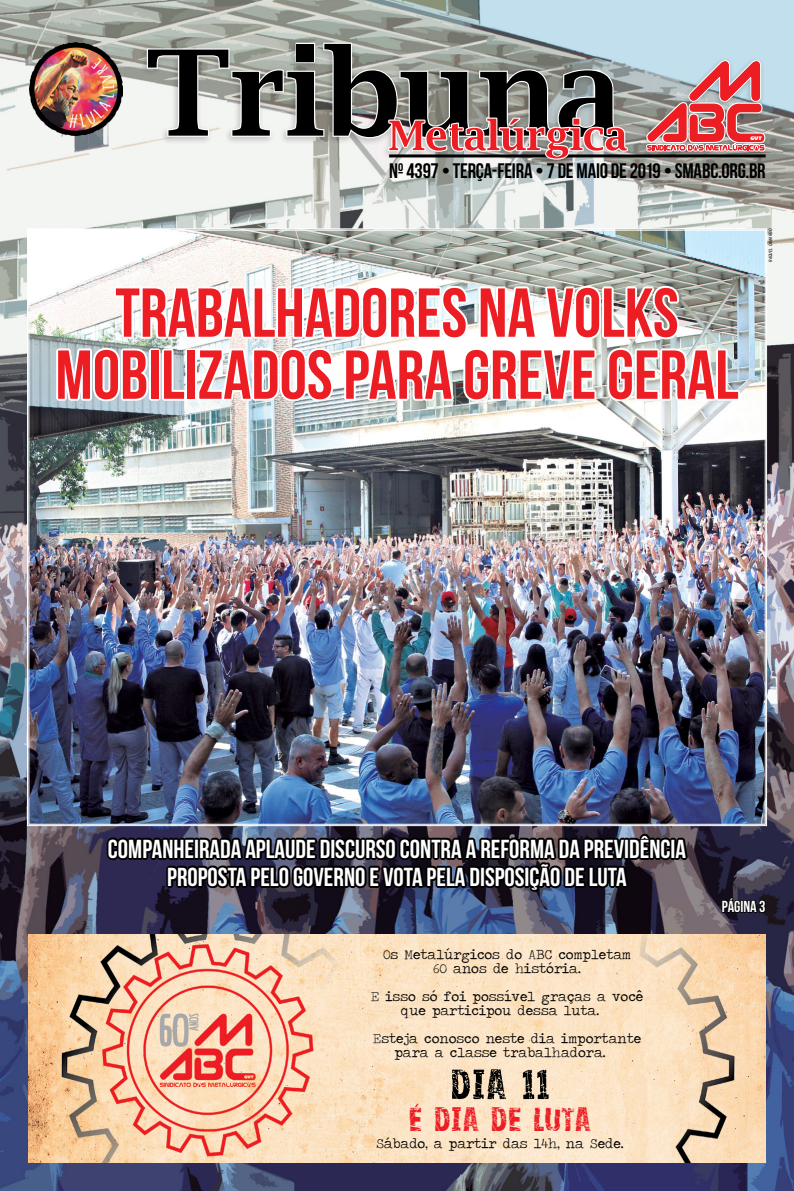
<style>
.page{position:relative;width:794px;height:1191px;background:#fff}
.page>*{position:absolute;margin:0;border:0;box-sizing:border-box;transform-origin:0 0}
.t1{font:69px/62px "Bebas Neue";color:#ed1d24;text-align:center}
.t2{font:50px "Vtksgoodluckforyou";color:#000}
.t3{font:40px "Vtksgoodluckforyou";color:#ed1d24}
.t4{font:26px/28px "Bebas Neue";color:#fff;text-align:center}
.t5{font:21px "Bebas Neue";letter-spacing:-.01em;color:#000}
.t6{font:16px "Bebas Neue";color:#fff}
.t7{font:14px/14px "Traveling Typewriter";color:#000}
.t8{font:italic condensed 4.4px "Swiss 721 BT";letter-spacing:-.01em;color:#000}
</style>
<div class="page">
<img style="left:0;top:0;width:794px;height:1191px">
<div style="left:139px;top:39px;width:631px;height:129px;background:#000;opacity:.2"></div>
<svg style="left:147px;top:42px;width:482px;height:118px;background:#8b8381"></svg>
<svg style="left:644px;top:59px;width:121px;height:96px;background:#c88589"></svg>
<img style="left:29px;top:42px;width:93px;height:94px">
<svg style="left:721px;top:879px;width:46px;height:41px;background:#231f2e"></svg>
<svg style="left:105px;top:831px;width:585px;height:62px;background:#1a1822"></svg>
<img style="left:28px;top:934px;width:737px;height:228px">
<img style="left:27px;top:228px;width:740px;height:598px">
<svg style="left:54px;top:284px;width:688px;height:120px"></svg>
<h3 class="t5" style="left:389px;top:159px;width:378px">Nº 4397 • TERÇA-FEIRA • 7 DE MAIO DE 2019 • SMABC.ORG.BR</h3>
<h1 class="t1" style="left:55px;top:281px;width:684px">TRABALHADORES NA VOLKS<br>MOBILIZADOS PARA GREVE GERAL</h1>
<p class="t8" style="left:768px;top:262px;width:35px;rotate:-90deg">raquel camargo</p>
<h3 class="t4" style="left:108px;top:834px;width:579px">COMPANHEIRADA APLAUDE DISCURSO CONTRA A REFORMA DA PREVIDÊNCIA<br>PROPOSTA PELO GOVERNO E VOTA PELA DISPOSIÇÃO DE LUTA</h3>
<p class="t7" style="left:383px;top:947px;width:250px;text-align:center">Os Metalúrgicos do ABC completam<br>60 anos de história.</p>
<p class="t7" style="left:401px;top:989px;width:244px;text-indent:-30px">E isso só foi possível graças a você que participou dessa luta.</p>
<p class="t7" style="left:394px;top:1031px;width:248px;text-indent:-22px">Esteja conosco neste dia importante para a classe trabalhadora.</p>
<h2 class="t2" style="left:450px;top:1062px;width:101px">DIA 11</h2>
<h3 class="t3" style="left:408px;top:1101px;width:185px">É DIA DE LUTA</h3>
<p class="t7" style="left:376px;top:1136px;width:249px">Sábado, a partir das 14h, na Sede.</p>
<p class="t6" style="left:722px;top:897px;width:45px">PÁGINA 3</p>
</div>
